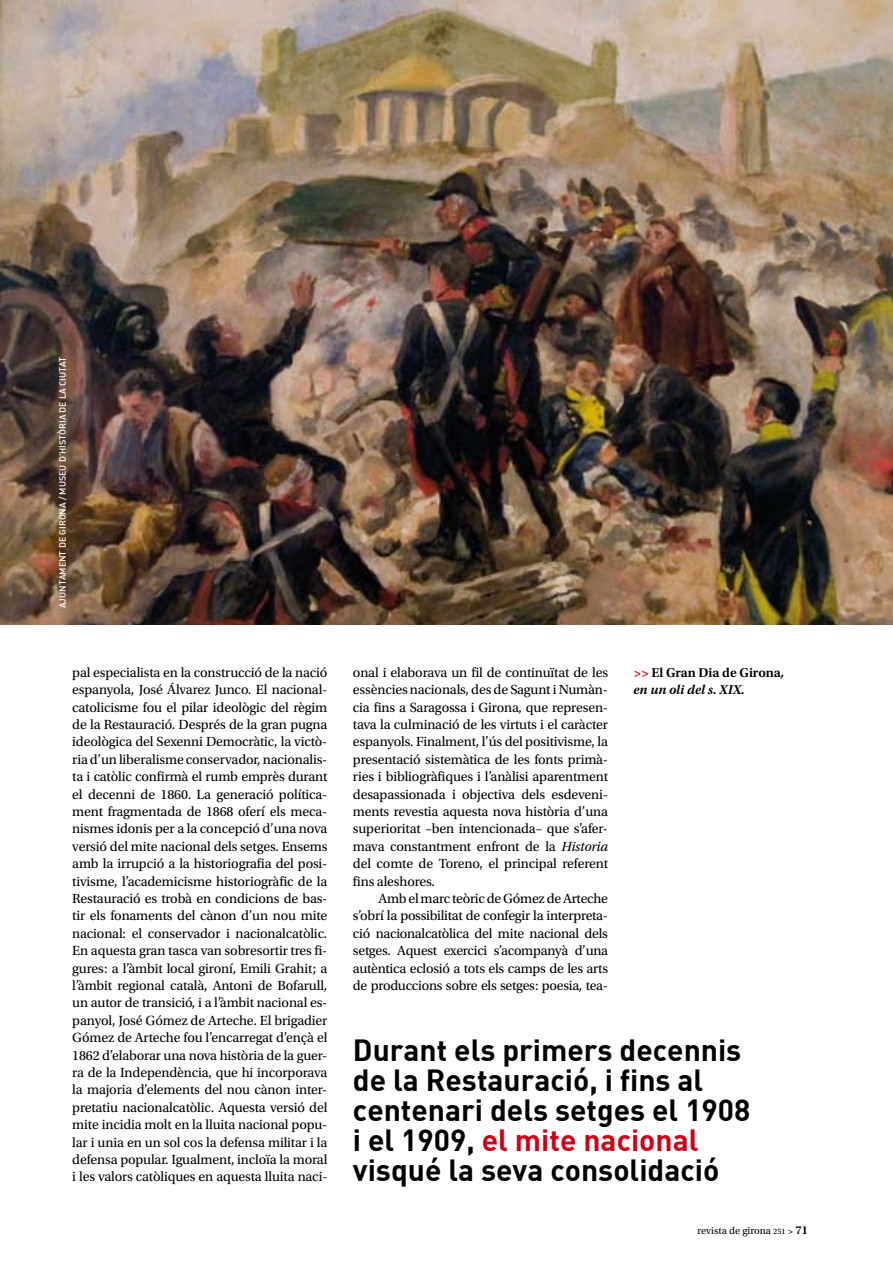
<style>
.page{position:relative;width:893px;height:1276px;background:#fff}
.page>*{position:absolute;margin:0;border:0;box-sizing:border-box;transform-origin:0 0}
.t1{font:30px/30px "DIN Bold";color:#000}
.t2{font:13.95px/17.4px "Utopia Std";letter-spacing:-.01em;color:#000;text-align:justify}
.t3{font:600 13.5px/17.4px "Utopia Std";color:#000}
.t4{font:10.5px "Utopia Std";color:#000}
.t5{font:9px "DIN Medium Alternate";color:#fff}
.s1{font-style:italic}
.s2{font-style:italic;color:#ce0019}
.s3{color:#ce0019}
.s4{font-size:8.25px}
.s5{font-weight:600;font-size:9px}
.s6{font-weight:600;font-size:12px}
</style>
<div class="page">
<img style="left:0;top:0;width:893px;height:624px">
<p class="t5" style="left:57px;top:608px;width:253px;rotate:-90deg">AJUNTAMENT DE GIRONA / MUSEU D’HISTÒRIA DE LA CIUTAT</p>
<p class="t2" style="left:72px;top:664px;width:257px">pal especialista en la construcció de la nació espanyola, José Álvarez Junco. El nacional&shy;catolicisme fou el pilar ideològic del règim de la Restauració. Després de la gran pugna ideològica del Sexenni Democràtic, la victò&shy;ria d’un liberalisme conservador, nacionalis&shy;ta i catòlic confirmà el rumb emprès durant el decenni de 1860. La generació política&shy;ment fragmentada de 1868 oferí els meca&shy;nismes idonis per a la concepció d’una nova versió del mite nacional dels setges. Ensems amb la irrupció a la historiografia del posi&shy;tivisme, l’academicisme historiogràfic de la Restauració es trobà en condicions de bas&shy;tir els fonaments del cànon d’un nou mite nacional: el conservador i nacionalcatòlic.<br>En aquesta gran tasca van sobresortir tres fi&shy;gures: a l’àmbit local gironí, Emili Grahit; a l’àmbit regional català, Antoni de Bofarull, un autor de transició, i a l’àmbit nacional es&shy;panyol, José Gómez de Arteche. El brigadier Gómez de Arteche fou l’encarregat d’ençà el 1862 d’elaborar una nova història de la guer&shy;ra de la Independència, que hi incorporava la majoria d’elements del nou cànon inter&shy;pretatiu nacionalcatòlic. Aquesta versió del mite incidia molt en la lluita nacional popu&shy;lar i unia en un sol cos la defensa militar i la defensa popular. Igualment, incloïa la moral i les valors catòliques en aquesta lluita naci-</p>
<p class="t2" style="left:353px;top:664px;width:257px">onal i elaborava un fil de continuïtat de les essències nacionals, des de Sagunt i Numàn&shy;cia fins a Saragossa i Girona, que represen&shy;tava la culminació de les virtuts i el caràcter espanyols. Finalment, l’ús del positivisme, la presentació sistemàtica de les fonts primà&shy;ries i bibliogràfiques i l’anàlisi aparentment desapassionada i objectiva dels esdeveni&shy;ments revestia aquesta nova història d’una superioritat –ben intencionada– que s’afer&shy;mava constantment enfront de la <span class="s1">Historia </span>del comte de Toreno, el principal referent fins aleshores.</p>
<p class="t3" style="left:634px;top:664px;width:152px"><span class="s2">&gt;&gt;</span> El Gran Dia de Girona<span class="s1">, en un oli del s. XIX.</span></p>
<p class="t2" style="left:353px;top:890px;width:257px;text-indent:26px">Amb el marc teòric de Gómez de Arteche s’obrí la possibilitat de confegir la interpreta&shy;ció nacionalcatòlica del mite nacional dels setges. Aquest exercici s’acompanyà d’una autèntica eclosió a tots els camps de les arts de produccions sobre els setges: poesia, tea-</p>
<h1 class="t1" style="left:353px;top:1034px;width:399px">Durant els primers decennis de la Restauració, i fins al centenari dels setges el 1908 i el 1909, <span class="s3">el mite nacional </span>visqué la seva consolidació</h1>
<p class="t4" style="left:697px;top:1224px;width:112px">revista de girona <span class="s4">251</span> <span class="s5">&gt;</span> <span class="s6">71</span></p>
</div>
